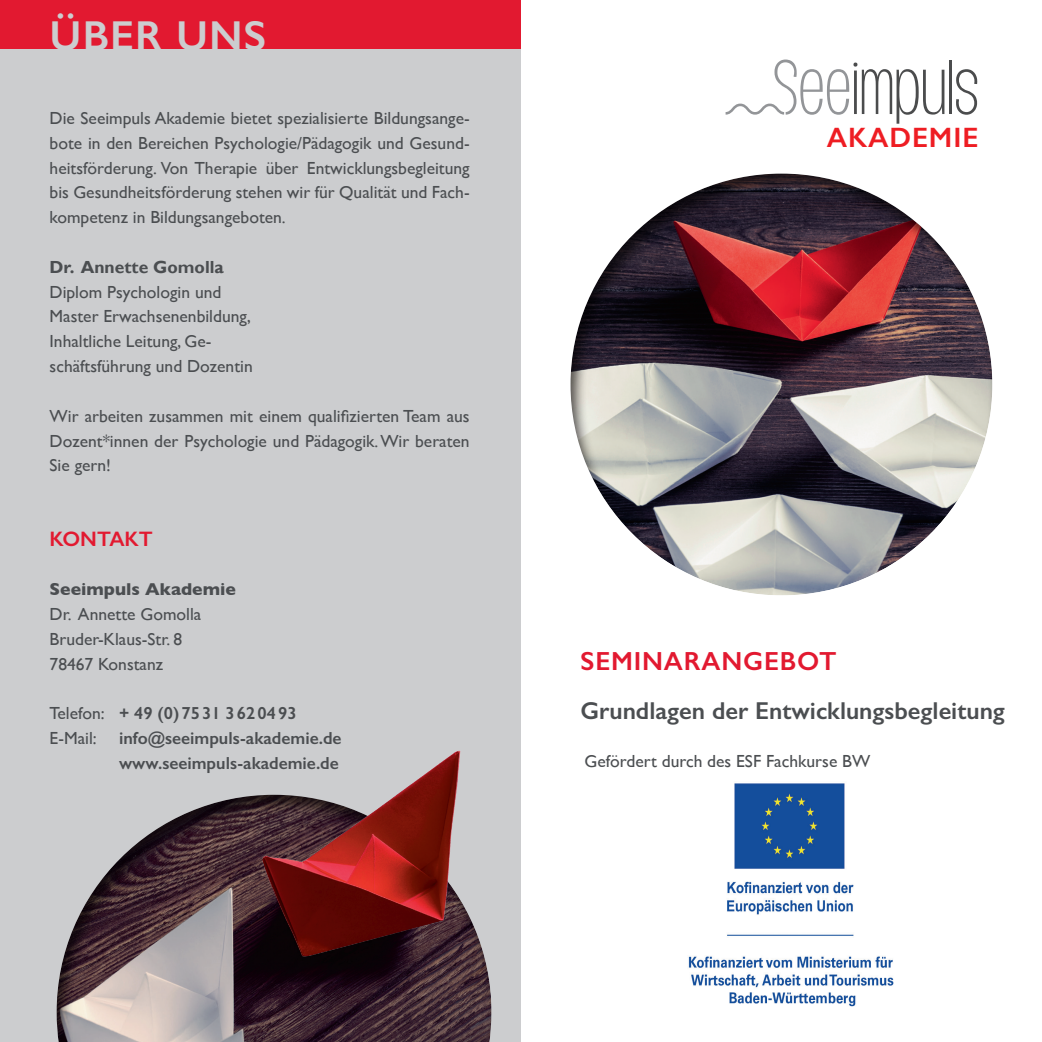
<style>
.page{position:relative;width:1042px;height:1042px;background:#fff}
.page>*{position:absolute;margin:0;border:0;box-sizing:border-box;transform-origin:0 0}
.t1{font:600 42px "Gill Sans";letter-spacing:.025em;color:#cccdcf}
.t2{font:600 28.18px "Gill Sans";letter-spacing:.03em;color:#ee1d23}
.t3{font:600 26.25px "Gill Sans";letter-spacing:.03em;color:#e21930}
.t4{font:600 24.5px "Gill Sans";color:#4b4e51}
.t5{font:600 21px "Gill Sans";color:#e21930}
.t6{font:17.5px/24.8px "Gill Sans";color:#4b4e51}
.t7{font:600 17.5px/24.8px "Gill Sans";color:#4b4e51}
.t8{font:700 17.5px "Gill Sans";color:#4b4e51}
.t9{font:700 17.5px "Gill Sans";color:#4b4e51}
.s1{font-weight:400}
</style>
<div class="page">
<hr style="left:949px;top:60px;width:2px;height:54px;background:#4b4c4d">
<svg style="left:956px;top:69px;width:21px;height:46px"></svg>
<svg style="left:725px;top:60px;width:219px;height:64px"></svg>
<div style="left:568px;top:173px;width:425px;height:423px;background:#231f20;opacity:.75"></div>
<img style="left:828px;top:241px;width:111px;height:173px">
<div style="left:0;top:0;width:521px;height:1042px;background:#cccdcf"></div>
<div style="left:54px;top:795px;width:439px;height:247px;background:#231f20;opacity:.75"></div>
<img style="left:253px;top:750px;width:240px;height:215px">
<div style="left:0;top:0;width:521px;height:49px;background:#e21930"></div>
<img style="left:688px;top:783px;width:206px;height:224px">
<h1 class="t1" style="left:50px;top:10px;width:213px">über uns</h1>
<p class="t6" style="left:50px;top:106px;width:422px;text-align:justify">Die Seeimpuls Akademie bietet spezialisierte Bildungsange&shy;bote in den Bereichen Psychologie/Pädagogik und Gesund&shy;heitsförderung. Von Therapie über Entwicklungsbegleitung bis Gesundheitsförderung stehen wir für Qualität und Fach&shy;kompetenz in Bildungsangeboten.</p>
<p class="t9" style="left:50px;top:256px;width:176px">Dr. Annette Gomolla</p>
<p class="t6" style="left:50px;top:279px;width:205px">Diplom Psychologin und<br>Master Erwachsenenbildung,<br>Inhaltliche Leitung, Ge&shy;schäftsführung und Dozentin</p>
<p class="t6" style="left:50px;top:403px;width:422px;text-align:justify">Wir arbeiten zusammen mit einem qualifizierten Team aus Dozent*innen der Psychologie und Pädagogik. Wir beraten Sie gern!</p>
<p class="t5" style="left:50px;top:526px;width:105px">Kontakt</p>
<p class="t8" style="left:50px;top:575px;width:188px">Seeimpuls Akademie</p>
<p class="t6" style="left:50px;top:602px;width:153px">Dr. Annette Gomolla<br>Bruder-Klaus-Str. 8<br>78467 Konstanz</p>
<p class="t7" style="left:50px;top:701px;width:249px"><span class="s1">Telefon:</span> + 49 (0)7531 3620493<br><span class="s1">E-Mail:</span></p>
<p class="t7" style="left:119px;top:726px;width:224px">info@seeimpuls-akademie.de www.seeimpuls-akademie.de</p>
<h2 class="t2" style="left:826px;top:121px;width:153px">AKADEMIE</h2>
<h3 class="t3" style="left:580px;top:645px;width:257px">Seminarangebot</h3>
<h3 class="t4" style="left:580px;top:696px;width:426px">Grundlagen der Entwicklungsbegleitung</h3>
<p class="t6" style="left:584px;top:749px;width:287px">Gefördert durch des ESF Fachkurse BW</p>
</div>
